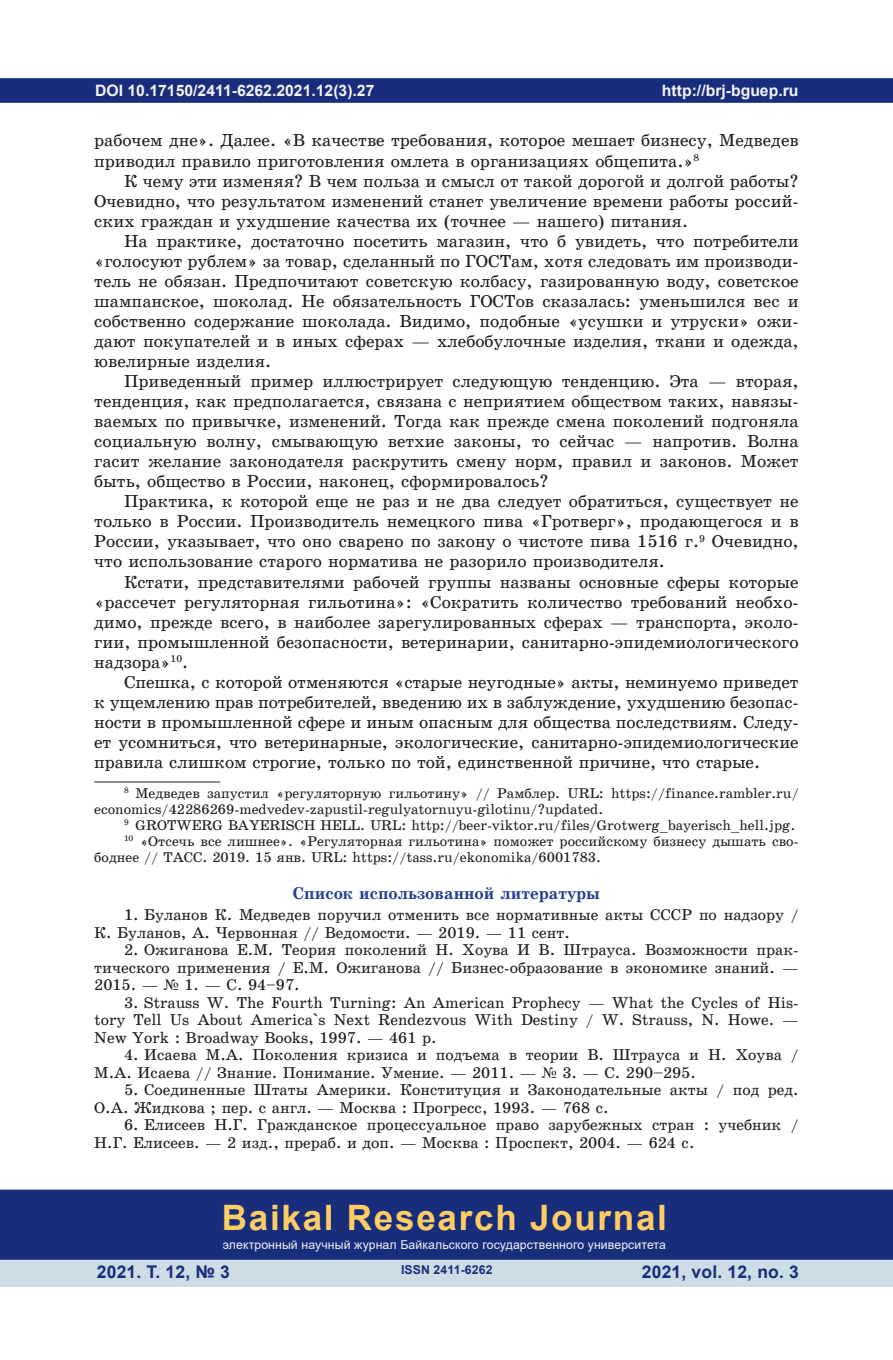
<style>
.page{position:relative;width:893px;height:1360px;background:#fff}
.page>*{position:absolute;margin:0;border:0;box-sizing:border-box;transform-origin:0 0}
.t1{font:700 35px "Arial";letter-spacing:.05em;color:#fecd64}
.t2{font:17.5px/20.1px "School Book C";color:#231f20;text-align:justify}
.t3{font:700 17.5px "Arial";letter-spacing:.01em;color:#182d7c}
.t4{font:17.15px "School Book C Bold";color:#253f8e}
.t5{font:15.75px/17.5px "School Book C";color:#231f20}
.t6{font:700 15.75px "Arial";color:#f2f3f4}
.t7{font:14.17px/15.9px "School Book C";color:#231f20}
.t8{font:12.25px "Arial";letter-spacing:.01em;color:#f2f3f4}
.t9{font:700 12.25px "Arial";letter-spacing:.01em;color:#182d7c}
.s1{font-family:"Times New Roman"}
</style>
<div class="page">
<div style="left:0;top:78px;width:893px;height:25px;background:#182d7c;border:2px solid #182d7c"></div>
<div style="left:0;top:1258px;width:893px;height:28px;background:#cddde6"></div>
<div style="left:0;top:1189px;width:893px;height:70px;background:#182d7c;border:2px solid #182d7c"></div>
<hr style="left:94px;top:781px;width:126px;height:1px;background:#231f20">
<p class="t6" style="left:95px;top:79px;width:281px">DOI 10.17150/2411-6262.2021.12(3).27</p>
<p class="t6" style="left:662px;top:79px;width:138px">http://brj-bguep.ru</p>
<p class="t2" style="left:94px;top:131px;width:706px">рабочем дне». Далее. «В качестве требования, которое мешает бизнесу, Медведев приводил правило приготовления омлета в организациях общепита.»<sup>8</sup></p>
<p class="t2" style="left:94px;top:171px;width:706px;text-indent:30px">К чему эти изменяя? В чем польза и смысл от такой дорогой и долгой работы?<br>Очевидно, что результатом изменений станет увеличение времени работы россий&shy;ских граждан и ухудшение качества их (точнее — нашего) питания.</p>
<p class="t2" style="left:94px;top:231px;width:706px;text-indent:30px">На практике, достаточно посетить магазин, что б увидеть, что потребители «голосуют рублем» за товар, сделанный по ГОСТам, хотя следовать им производи&shy;тель не обязан. Предпочитают советскую колбасу, газированную воду, советское шампанское, шоколад. Не обязательность ГОСТов сказалась: уменьшился вес и собственно содержание шоколада. Видимо, подобные «усушки и утруски» ожи&shy;дают покупателей и в иных сферах — хлебобулочные изделия, ткани и одежда, ювелирные изделия.</p>
<p class="t2" style="left:94px;top:371px;width:706px;text-indent:30px">Приведенный пример иллюстрирует следующую тенденцию. Эта — вторая, тенденция, как предполагается, связана с неприятием обществом таких, навязы&shy;ваемых по привычке, изменений. Тогда как прежде смена поколений подгоняла социальную волну, смывающую ветхие законы, то сейчас — напротив. Волна гасит желание законодателя раскрутить смену норм, правил и законов. Может быть, общество в России, наконец, сформировалось?</p>
<p class="t2" style="left:94px;top:491px;width:706px;text-indent:30px">Практика, к которой еще не раз и не два следует обратиться, существует не только в России. Производитель немецкого пива «Гротверг», продающегося и в России, указывает, что оно сварено по закону о чистоте пива 1516 г.<sup>9</sup> Очевидно, что использование старого норматива не разорило производителя.</p>
<p class="t2" style="left:94px;top:571px;width:706px;text-indent:30px">Кстати, представителями рабочей группы названы основные сферы которые «рассечет регуляторная гильотина»: «Сократить количество требований необхо&shy;димо, прежде всего, в наиболее зарегулированных сферах — транспорта, эколо&shy;гии, промышленной безопасности, ветеринарии, санитарно-эпидемиологического надзора»<sup>10</sup>.</p>
<p class="t2" style="left:94px;top:672px;width:706px;text-indent:30px">Спешка, с которой отменяются «старые неугодные» акты, неминуемо приведет к ущемлению прав потребителей, введению их в заблуждение, ухудшению безопас&shy;ности в промышленной сфере и иным опасным для общества последствиям. Следу&shy;ет усомниться, что ветеринарные, экологические, санитарно-эпидемиологические правила слишком строгие, только по той, единственной причине, что старые.</p>
<p class="t7" style="left:94px;top:785px;width:706px;text-indent:30px"><sup>8</sup> Медведев запустил «регуляторную гильотину» // Рамблер. URL: https://finance.rambler.ru/ economics/42286269-medvedev-zapustil-regulyatornuyu-gilotinu/?updated.</p>
<p class="t7" style="left:124px;top:817px;width:673px"><sup>9</sup> GROTWERG BAYERISCH HELL. URL: http://beer-viktor.ru/files/Grotwerg_bayerisch_hell.jpg.</p>
<p class="t7" style="left:124px;top:833px;width:676px"><sup>10</sup> «Отсечь все лишнее». «Регуляторная гильотина» поможет российскому бизнесу дышать сво-</p>
<p class="t7" style="left:94px;top:849px;width:508px">боднее // ТАСС. 2019. 15 янв. URL: https://tass.ru/ekonomika/6001783.</p>
<p class="t4" style="left:293px;top:883px;width:309px">Список использованной литературы</p>
<p class="t5" style="left:94px;top:906px;width:706px;text-indent:30px">1. Буланов К. Медведев поручил отменить все нормативные акты СССР по надзору /<br>К. Буланов, А. Червонная // Ведомости. — 2019. — 11 сент.</p>
<p class="t5" style="left:94px;top:941px;width:706px;text-align:justify;text-indent:30px">2. Ожиганова Е.М. Теория поколений Н. Хоува И В. Штрауса. Возможности прак&shy;тического применения / Е.М. Ожиганова // Бизнес-образование в экономике знаний. — 2015. — <span class="s1">№</span> 1. — С. 94–97.</p>
<p class="t5" style="left:94px;top:993px;width:706px;text-align:justify;text-indent:30px">3. Strauss W. The Fourth Turning: An American Prophecy — What the Cycles of His&shy;tory Tell Us About America`s Next Rendezvous With Destiny / W. Strauss, N. Howe. — New York : Broadway Books, 1997. — 461 p.</p>
<p class="t5" style="left:94px;top:1046px;width:706px;text-indent:30px">4. Исаева М.А. Поколения кризиса и подъема в теории В. Штрауса и Н. Хоува /<br>М.А. Исаева // Знание. Понимание. Умение. — 2011. — <span class="s1">№</span> 3. — С. 290–295.</p>
<p class="t5" style="left:94px;top:1081px;width:706px;text-indent:30px">5. Соединенные Штаты Америки. Конституция и Законодательные акты / под ред.<br>О.А. Жидкова ; пер. с англ. — Москва : Прогресс, 1993. — 768 с.</p>
<p class="t5" style="left:94px;top:1116px;width:706px;text-indent:30px">6. Елисеев Н.Г. Гражданское процессуальное право зарубежных стран : учебник /<br>Н.Г. Елисеев. — 2 изд., прераб. и доп. — Москва : Проспект, 2004. — 624 с.</p>
<h1 class="t1" style="left:222px;top:1192px;width:447px">Baikal Research Journal</h1>
<p class="t8" style="left:223px;top:1236px;width:445px">электронный научный журнал Байкальского государственного университета</p>
<p class="t3" style="left:97px;top:1259px;width:135px">2021. Т. 12, № 3</p>
<p class="t3" style="left:642px;top:1259px;width:159px">2021, vol. 12, no. 3</p>
<p class="t9" style="left:401px;top:1261px;width:93px">ISSN 2411-6262</p>
</div>
